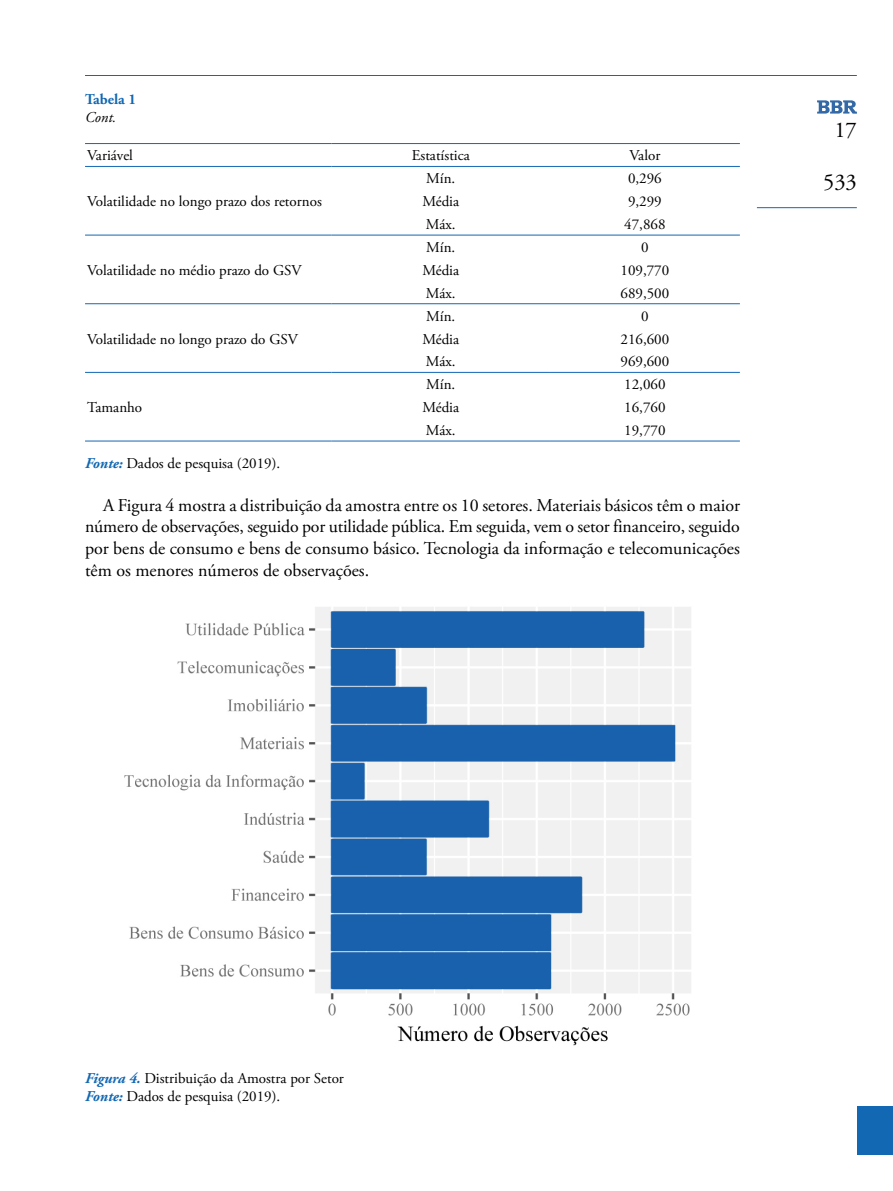
<style>
.page{position:relative;width:893px;height:1191px;background:#fff}
.page>*{position:absolute;margin:0;border:0;box-sizing:border-box;transform-origin:0 0}
.t1{font:22.5px "Adobe Garamond Pro";color:#000}
.t2{font:18px/21.6px "Adobe Garamond Pro";color:#000;text-align:justify}
.t3{font:15px/18px "Adobe Garamond Pro";color:#000}
.t4{font:700 15px "Adobe Garamond Pro";color:#1268b3}
.t5{font:italic 15px "Adobe Garamond Pro";color:#000}
.s1{font-weight:700;font-style:italic;color:#1268b3}
</style>
<div class="page">
<hr style="left:85px;top:75px;width:772px;height:1px;background:#1268b3">
<div style="left:857px;top:1106px;width:36px;height:48px;background:#1268b3"></div>
<hr style="left:757px;top:207px;width:100px;height:1px;background:#1268b3">
<svg style="left:817px;top:100px;width:40px;height:14px"></svg>
<hr style="left:85px;top:166px;width:247px;height:1px;background:#1268b3">
<hr style="left:332px;top:166px;width:218px;height:1px;background:#1268b3">
<hr style="left:550px;top:166px;width:190px;height:1px;background:#1268b3">
<hr style="left:85px;top:143px;width:247px;height:1px;background:#1268b3">
<hr style="left:332px;top:143px;width:218px;height:1px;background:#1268b3">
<hr style="left:550px;top:143px;width:190px;height:1px;background:#1268b3">
<hr style="left:85px;top:441px;width:247px;height:1px;background:#1268b3">
<hr style="left:332px;top:441px;width:218px;height:1px;background:#1268b3">
<hr style="left:550px;top:441px;width:190px;height:1px;background:#1268b3">
<hr style="left:85px;top:235px;width:247px;height:1px;background:#1268b3">
<hr style="left:332px;top:235px;width:218px;height:1px;background:#1268b3">
<hr style="left:550px;top:235px;width:190px;height:1px;background:#1268b3">
<hr style="left:85px;top:303px;width:247px;height:1px;background:#1268b3">
<hr style="left:332px;top:303px;width:218px;height:1px;background:#1268b3">
<hr style="left:550px;top:303px;width:190px;height:1px;background:#1268b3">
<hr style="left:85px;top:372px;width:247px;height:1px;background:#1268b3">
<hr style="left:332px;top:372px;width:218px;height:1px;background:#1268b3">
<hr style="left:550px;top:372px;width:190px;height:1px;background:#1268b3">
<img style="left:124px;top:607px;width:567px;height:439px">
<p class="t4" style="left:85px;top:91px;width:53px">Tabela 1</p>
<p class="t5" style="left:85px;top:109px;width:33px">Cont.</p>
<p class="t3" style="left:87px;top:147px;width:47px">Variável</p>
<p class="t3" style="left:412px;top:147px;width:60px">Estatística</p>
<p class="t3" style="left:629px;top:147px;width:32px">Valor</p>
<p class="t3" style="left:87px;top:193px;width:236px">Volatilidade no longo prazo dos retornos</p>
<p class="t3" style="left:426px;top:170px;width:30px">Mín.</p>
<p class="t3" style="left:628px;top:170px;width:35px">0,296</p>
<p class="t3" style="left:422px;top:193px;width:38px">Média</p>
<p class="t3" style="left:628px;top:193px;width:35px">9,299</p>
<p class="t3" style="left:426px;top:216px;width:31px">Máx.</p>
<p class="t3" style="left:624px;top:216px;width:43px">47,868</p>
<p class="t3" style="left:87px;top:262px;width:216px">Volatilidade no médio prazo do GSV</p>
<p class="t3" style="left:87px;top:330px;width:212px">Volatilidade no longo prazo do GSV</p>
<p class="t3" style="left:87px;top:399px;width:57px">Tamanho</p>
<p class="t3" style="left:426px;top:239px;width:30px">Mín.</p>
<p class="t3" style="left:641px;top:239px;width:9px">0</p>
<p class="t3" style="left:422px;top:262px;width:38px">Média</p>
<p class="t3" style="left:620px;top:262px;width:50px">109,770</p>
<p class="t3" style="left:426px;top:284px;width:31px">Máx.</p>
<p class="t3" style="left:620px;top:284px;width:50px">689,500</p>
<p class="t3" style="left:426px;top:307px;width:30px">Mín.</p>
<p class="t3" style="left:641px;top:307px;width:9px">0</p>
<p class="t3" style="left:422px;top:330px;width:38px">Média</p>
<p class="t3" style="left:620px;top:330px;width:50px">216,600</p>
<p class="t3" style="left:426px;top:353px;width:31px">Máx.</p>
<p class="t3" style="left:620px;top:353px;width:50px">969,600</p>
<p class="t3" style="left:426px;top:376px;width:30px">Mín.</p>
<p class="t3" style="left:624px;top:376px;width:43px">12,060</p>
<p class="t3" style="left:422px;top:399px;width:38px">Média</p>
<p class="t3" style="left:624px;top:399px;width:43px">16,760</p>
<p class="t3" style="left:426px;top:422px;width:31px">Máx.</p>
<p class="t3" style="left:624px;top:422px;width:43px">19,770</p>
<p class="t3" style="left:85px;top:455px;width:197px"><span class="s1">Fonte:</span> Dados de pesquisa (2019).</p>
<p class="t2" style="left:85px;top:495px;width:656px;text-indent:18px">A Figura 4 mostra a distribuição da amostra entre os 10 setores. Materiais básicos têm o maior número de observações, seguido por utilidade pública. Em seguida, vem o setor financeiro, seguido por bens de consumo e bens de consumo básico. Tecnologia da informação e telecomunicações têm os menores números de observações.</p>
<h1 class="t1" style="left:834px;top:116px;width:24px">17</h1>
<h1 class="t1" style="left:823px;top:169px;width:35px">533</h1>
<p class="t3" style="left:85px;top:1069px;width:260px"><span class="s1">Figura 4.</span> Distribuição da Amostra por Setor<br><span class="s1">Fonte:</span> Dados de pesquisa (2019).</p>
</div>
